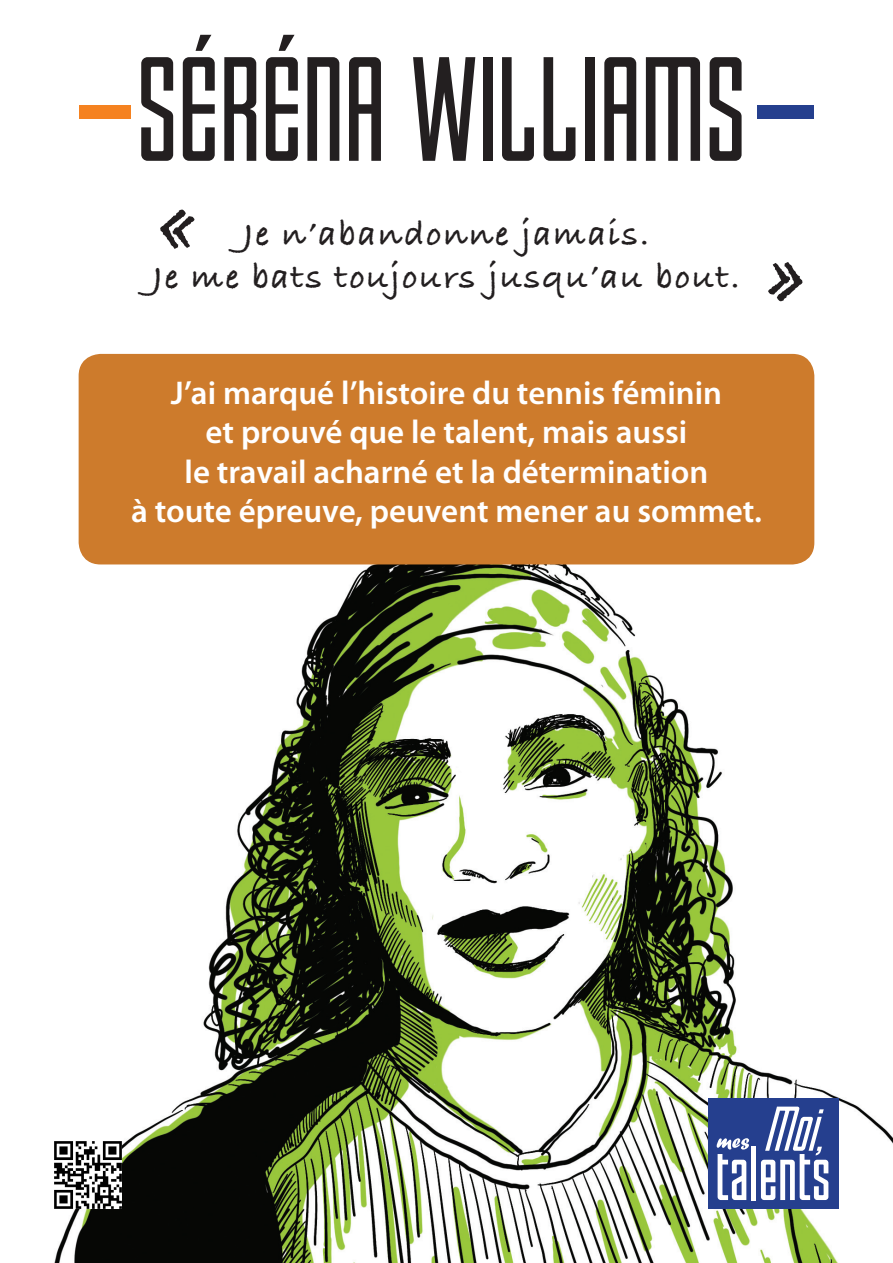
<style>
.page{position:relative;width:893px;height:1263px;background:#fff}
.page>*{position:absolute;margin:0;border:0;box-sizing:border-box;transform-origin:0 0}
.t1{font:150px "Enfatica";color:#231f20}
.t2{font:700 90px "Bradley Hand ITCTT";color:#231f20}
.t3{font:700 36px/43.2px "Bradley Hand ITCTT";letter-spacing:.05em;color:#231f20;text-align:center}
.t4{font:600 33px/39.6px "Myriad Pro";color:#fff;text-align:center}
</style>
<div class="page">
<img style="left:54px;top:487px;width:839px;height:776px">
<img style="left:54px;top:1141px;width:67px;height:68px">
<div style="left:708px;top:1099px;width:131px;height:110px;background:#253f8e"></div>
<svg style="left:717px;top:1138px;width:32px;height:62px"></svg>
<div style="left:751px;top:1146px;width:5px;height:54px;background:#fff"></div>
<svg style="left:761px;top:1106px;width:67px;height:94px"></svg>
<div style="left:79px;top:106px;width:52px;height:13px;background:#f58220"></div>
<div style="left:757px;top:106px;width:57px;height:13px;background:#253f8e"></div>
<div style="left:79px;top:355px;width:735px;height:209px;background:#cd7b2c;border-radius:21px"></div>
<div style="left:79px;top:354px;width:735px;height:210px;border:2px solid #cd7b2c;border-radius:21px"></div>
<h1 class="t1" style="left:141px;top:35px;width:611px">SÉRÉNA WILLIAMS</h1>
<h2 class="t2" style="left:158px;top:155px;width:39px">«</h2>
<p class="t3" style="left:153px;top:211px;width:589px">Je n’abandonne jamais.<br>Je me bats toujours jusqu’au bout.</p>
<h2 class="t2" style="left:766px;top:208px;width:39px">»</h2>
<p class="t4" style="left:131px;top:372px;width:632px">J’ai marqué l’histoire du tennis féminin<br>et prouvé que le talent, mais aussi<br>le travail acharné et la détermination<br>à toute épreuve, peuvent mener au sommet.</p>
</div>
